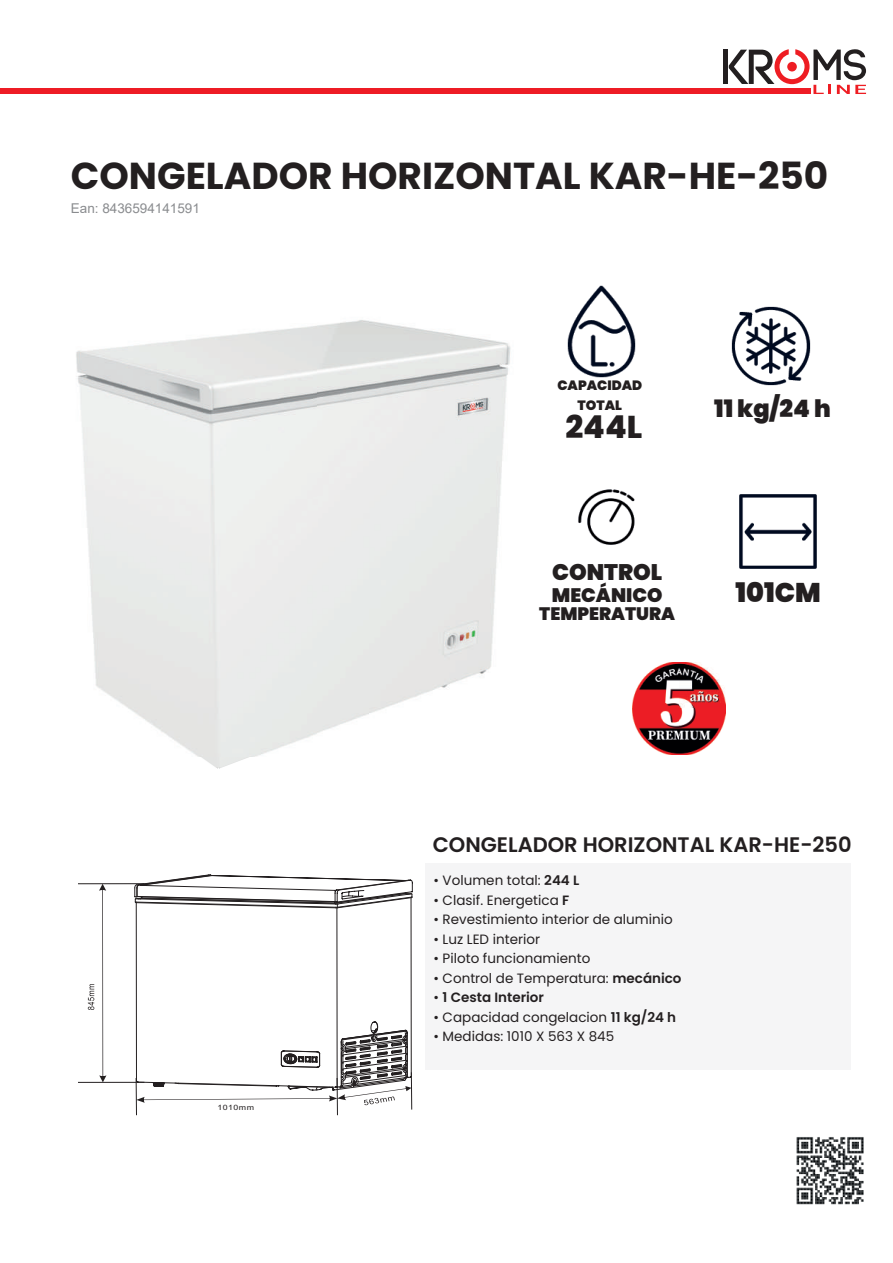
<style>
.page{position:relative;width:893px;height:1263px;background:#fff}
.page>*{position:absolute;margin:0;border:0;box-sizing:border-box;transform-origin:0 0}
.t1{font:700 37.5px "Poppins";color:#231f20}
.t2{font:800 31.5px "Poppins";color:#231f20}
.t3{font:900 27px "Poppins";color:#231f20}
.t4{font:900 24px "Poppins";color:#231f20}
.t5{font:900 22.5px "Poppins";color:#231f20}
.t6{font:600 21px "Poppins";color:#231f20}
.t7{font:900 19.5px "Poppins";color:#231f20}
.t8{font:900 18px "Poppins";color:#231f20}
.t9{font:13.5px "Poppins";color:#231f20}
.t10{font:13.5px "Arial";color:#8a8c8f}
.t11{font:600 13.5px "Poppins";color:#231f20}
.t12{font:900 13.5px/19.5px "Poppins";color:#231f20;text-align:center}
.t13{font:7.35px "Arial";letter-spacing:.055em;color:#231f20;scale:1.2 1}
.s1{font-weight:600}
.s2{font-weight:400}
</style>
<div class="page">
<img style="left:76px;top:320px;width:435px;height:449px">
<div style="left:425px;top:863px;width:426px;height:206px;background:#f5f5f6"></div>
<img style="left:633px;top:662px;width:92px;height:92px">
<img style="left:739px;top:494px;width:78px;height:75px">
<img style="left:567px;top:285px;width:69px;height:93px">
<img style="left:796px;top:1137px;width:68px;height:68px">
<div style="left:723px;top:50px;width:5px;height:34px;background:#231f20"></div>
<svg style="left:729px;top:49px;width:137px;height:45px"></svg>
<div style="left:0;top:88px;width:810px;height:6px;background:#ee1c25"></div>
<hr style="left:78px;top:883px;width:66px;height:1px;background:#231f20">
<hr style="left:136px;top:1078px;width:1px;height:37px;background:#231f20">
<hr style="left:337px;top:1078px;width:1px;height:37px;background:#231f20">
<hr style="left:78px;top:1082px;width:66px;height:1px;background:#231f20">
<hr style="left:411px;top:1072px;width:1px;height:37px;background:#231f20">
<svg style="left:135px;top:875px;width:278px;height:230px"></svg>
<svg style="left:88px;top:884px;width:18px;height:198px"></svg>
<img style="left:578px;top:489px;width:57px;height:56px">
<img style="left:731px;top:306px;width:80px;height:80px">
<h1 class="t1" style="left:71px;top:154px;width:759px">CONGELADOR HORIZONTAL KAR-HE-250</h1>
<p class="t10" style="left:71px;top:199px;width:131px">Ean: 8436594141591</p>
<p class="t13" style="left:217px;top:1102px;width:32px">1010mm</p>
<p class="t12" style="left:557px;top:376px;width:86px">CAPACIDAD<br>TOTAL</p>
<h2 class="t2" style="left:565px;top:409px;width:78px">244L</h2>
<h3 class="t4" style="left:714px;top:395px;width:118px">11 kg/24 h</h3>
<h3 class="t5" style="left:552px;top:559px;width:112px">CONTROL</h3>
<h3 class="t7" style="left:552px;top:584px;width:112px">MECÁNICO</h3>
<h3 class="t8" style="left:539px;top:604px;width:137px">TEMPERATURA</h3>
<h3 class="t3" style="left:735px;top:577px;width:87px">101CM</h3>
<h3 class="t6" style="left:433px;top:833px;width:420px">CONGELADOR HORIZONTAL KAR-HE-250</h3>
<p class="t9" style="left:433px;top:873px;width:147px">• Volumen total: <span class="s1">244 L</span></p>
<p class="t9" style="left:433px;top:892px;width:137px">• Clasif. Energetica <span class="s1">F</span></p>
<p class="t9" style="left:433px;top:912px;width:241px">• Revestimiento interior de aluminio</p>
<p class="t9" style="left:433px;top:931px;width:108px">• Luz LED interior</p>
<p class="t9" style="left:433px;top:951px;width:158px">• Piloto funcionamiento</p>
<p class="t9" style="left:433px;top:970px;width:250px">• Control de Temperatura: <span class="s1">mecánico</span></p>
<p class="t11" style="left:433px;top:990px;width:112px"><span class="s2">•</span> 1 Cesta Interior</p>
<p class="t9" style="left:433px;top:1009px;width:244px">• Capacidad congelacion <span class="s1">11 kg/24 h</span></p>
<p class="t9" style="left:433px;top:1029px;width:182px">• Medidas: 1010 X 563 X 845</p>
</div>
